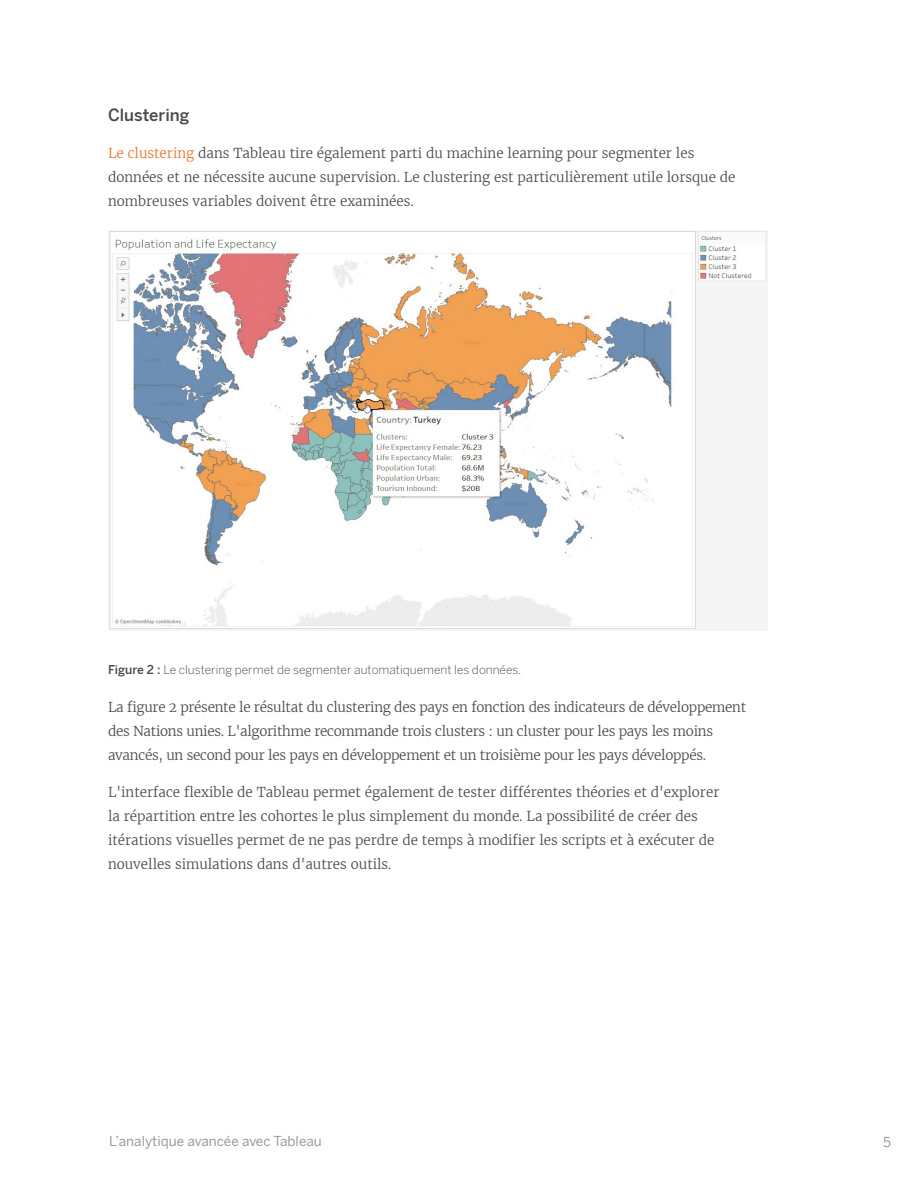
<style>
.page{position:relative;width:918px;height:1188px;background:#fff}
.page>*{position:absolute;margin:0;border:0;box-sizing:border-box;transform-origin:0 0}
.BODYCOPY-standard{font:500 16.5px "Benton Sans";color:#4b4b4b}
.BODYCOPY-standard-2{font:300 13.5px/24px "Merriweather";color:#4b4b4b}
.BODYCOPY-standard-3{font:300 13.5px/24px "Merriweather";letter-spacing:-.02em;color:#4b4b4b}
.t1{font:13.5px "Benton Sans";color:#9b9b9b}
.BODYCOPY-standard-4{font:300 12px "Benton Sans";color:#4b4b4b}
.s1{color:#e8762c}
.s2{font-weight:500}
</style>
<div class="page">
<img style="left:108px;top:231px;width:660px;height:399px">
<p class="BODYCOPY-standard" style="left:108px;top:105px;width:83px">Clustering</p>
<p class="BODYCOPY-standard-2" style="left:108px;top:141px;width:629px"><span class="s1">Le clustering</span> dans Tableau tire également parti du machine learning pour segmenter les données et ne nécessite aucune supervision. Le clustering est particulièrement utile lorsque de nombreuses variables doivent être examinées.</p>
<p class="BODYCOPY-standard-4" style="left:108px;top:663px;width:415px"><span class="s2">Figure 2 :</span> Le clustering permet de segmenter automatiquement les données.</p>
<p class="BODYCOPY-standard-3" style="left:108px;top:695px;width:640px">La figure 2 présente le résultat du clustering des pays en fonction des indicateurs de développement des Nations unies. L'algorithme recommande trois clusters : un cluster pour les pays les moins avancés, un second pour les pays en développement et un troisième pour les pays développés.</p>
<p class="BODYCOPY-standard-2" style="left:108px;top:780px;width:613px">L'interface flexible de Tableau permet également de tester différentes théories et d'explorer la répartition entre les cohortes le plus simplement du monde. La possibilité de créer des itérations visuelles permet de ne pas perdre de temps à modifier les scripts et à exécuter de nouvelles simulations dans d'autres outils.</p>
<p class="t1" style="left:109px;top:1133px;width:214px">L’analytique avancée avec Tableau</p>
<p class="t1" style="left:883px;top:1134px;width:9px">5</p>
</div>
